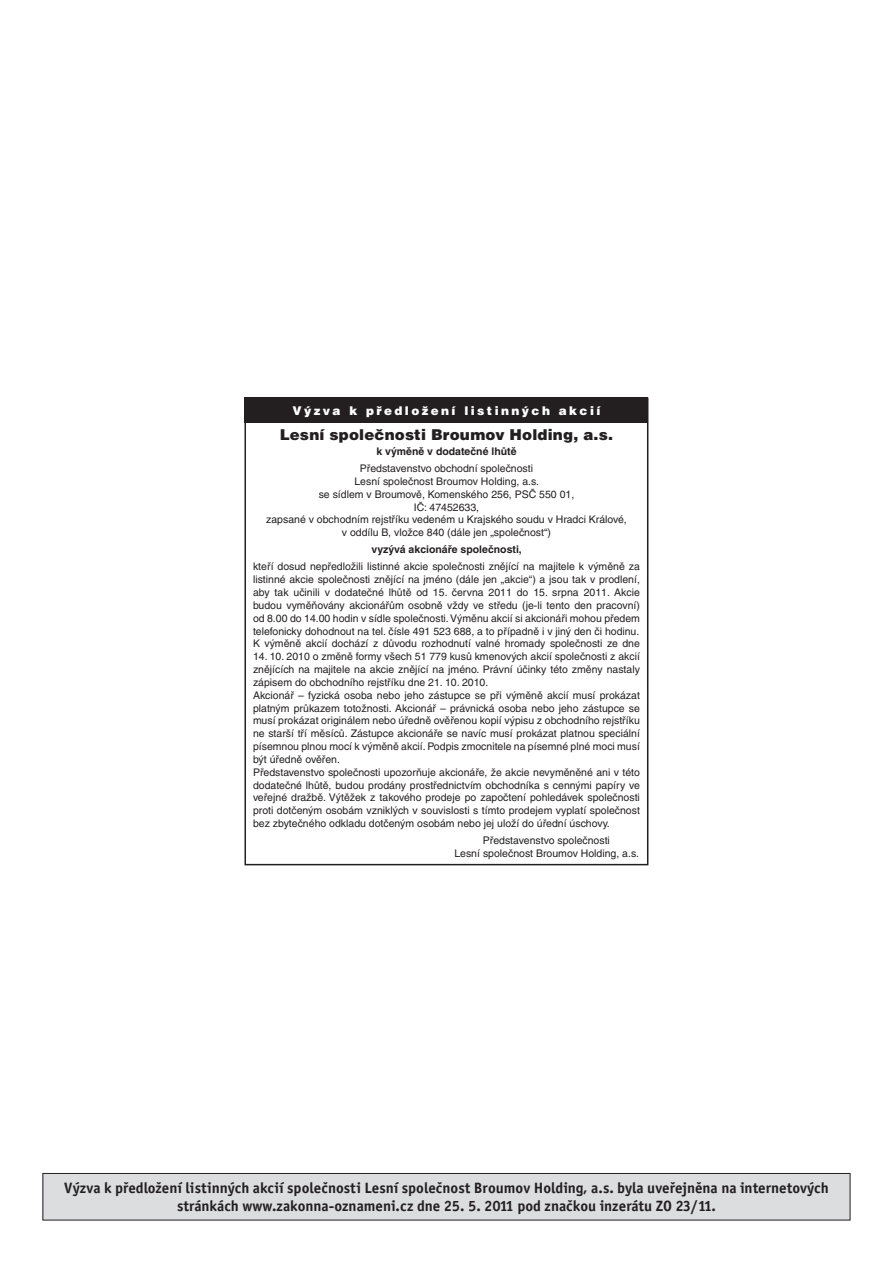
<style>
.page{position:relative;width:893px;height:1263px;background:#fff}
.page>*{position:absolute;margin:0;border:0;box-sizing:border-box;transform-origin:0 0}
.t1{font:700 15px/18px "Officina Sans ITC";color:#231f20;text-align:center}
.t2{font:900 15px "Helvetica CE";letter-spacing:.01em;color:#231f20}
.t3{font:900 12px "Helvetica CE";letter-spacing:.2em;color:#fff}
.t4{font:10.5px/12.9px "Helvetica CE";color:#231f20;text-align:center}
.t5{font:700 10.5px "Helvetica CE";color:#231f20}
</style>
<div class="page">
<div style="left:244px;top:398px;width:404px;height:25px;background:#231f20"></div>
<div style="left:244px;top:398px;width:404px;height:467px;border:2px solid #231f20"></div>
<div style="left:43px;top:1173px;width:807px;height:47px;background:#dcdddf"></div>
<div style="left:43px;top:1173px;width:807px;height:47px;border:1px solid #231f20"></div>
<p class="t3" style="left:293px;top:404px;width:309px">Výzva k předložení listinných akcií</p>
<h1 class="t2" style="left:280px;top:426px;width:335px">Lesní společnosti Broumov Holding, a.s.</h1>
<p class="t5" style="left:376px;top:445px;width:142px">k výměně v dodatečné lhůtě</p>
<p class="t4" style="left:266px;top:462px;width:362px">Představenstvo obchodní společnosti<br>Lesní společnost Broumov Holding, a.s.<br>se sídlem v Broumově, Komenského 256, PSČ 550 01,<br>IČ: 47452633,<br>zapsané v obchodním rejstříku vedeném u Krajského soudu v Hradci Králové, v oddílu B, vložce 840 (dále jen „společnost“)</p>
<p class="t5" style="left:371px;top:543px;width:152px">vyzývá akcionáře společnosti,</p>
<p class="t4" style="left:253px;top:560px;width:388px;text-align:justify">kteří dosud nepředložili listinné akcie společnosti znějící na majitele k výměně za listinné akcie společnosti znějící na jméno (dále jen „akcie“) a jsou tak v prodlení, aby tak učinili v dodatečné lhůtě od 15. června 2011 do 15. srpna 2011. Akcie budou vyměňovány akcionářům osobně vždy ve středu (je-li tento den pracovní) od 8.00 do 14.00 hodin v sídle společnosti. Výměnu akcií si akcionáři mohou předem telefonicky dohodnout na tel. čísle 491 523 688, a to případně i v jiný den či hodinu.<br>K výměně akcií dochází z důvodu rozhodnutí valné hromady společnosti ze dne</p>
<p class="t4" style="left:253px;top:650px;width:388px;text-align:left">14. 10. 2010 o změně formy všech 51 779 kusů kmenových akcií společnosti z akcií znějících na majitele na akcie znějící na jméno. Právní účinky této změny nastaly zápisem do obchodního rejstříku dne 21. 10. 2010.<br>Akcionář – fyzická osoba nebo jeho zástupce se při výměně akcií musí prokázat platným průkazem totožnosti. Akcionář – právnická osoba nebo jeho zástupce se musí prokázat originálem nebo úředně ověřenou kopií výpisu z obchodního rejstříku ne starší tří měsíců. Zástupce akcionáře se navíc musí prokázat platnou speciální písemnou plnou mocí k výměně akcií. Podpis zmocnitele na písemné plné moci musí být úředně ověřen.<br>Představenstvo společnosti upozorňuje akcionáře, že akcie nevyměněné ani v této dodatečné lhůtě, budou prodány prostřednictvím obchodníka s cennými papíry ve veřejné dražbě. Výtěžek z takového prodeje po započtení pohledávek společnosti proti dotčeným osobám vzniklých v souvislosti s tímto prodejem vyplatí společnost bez zbytečného odkladu dotčeným osobám nebo jej uloží do úřední úschovy.</p>
<p class="t4" style="left:454px;top:834px;width:186px">Představenstvo společnosti<br>Lesní společnost Broumov Holding, a.s.</p>
<h1 class="t1" style="left:64px;top:1179px;width:766px">Výzva k předložení listinných akcií společnosti Lesní společnost Broumov Holding, a.s. byla uveřejněna na internetových stránkách www.zakonna-oznameni.cz dne 25. 5. 2011 pod značkou inzerátu ZO 23/11.</h1>
</div>
